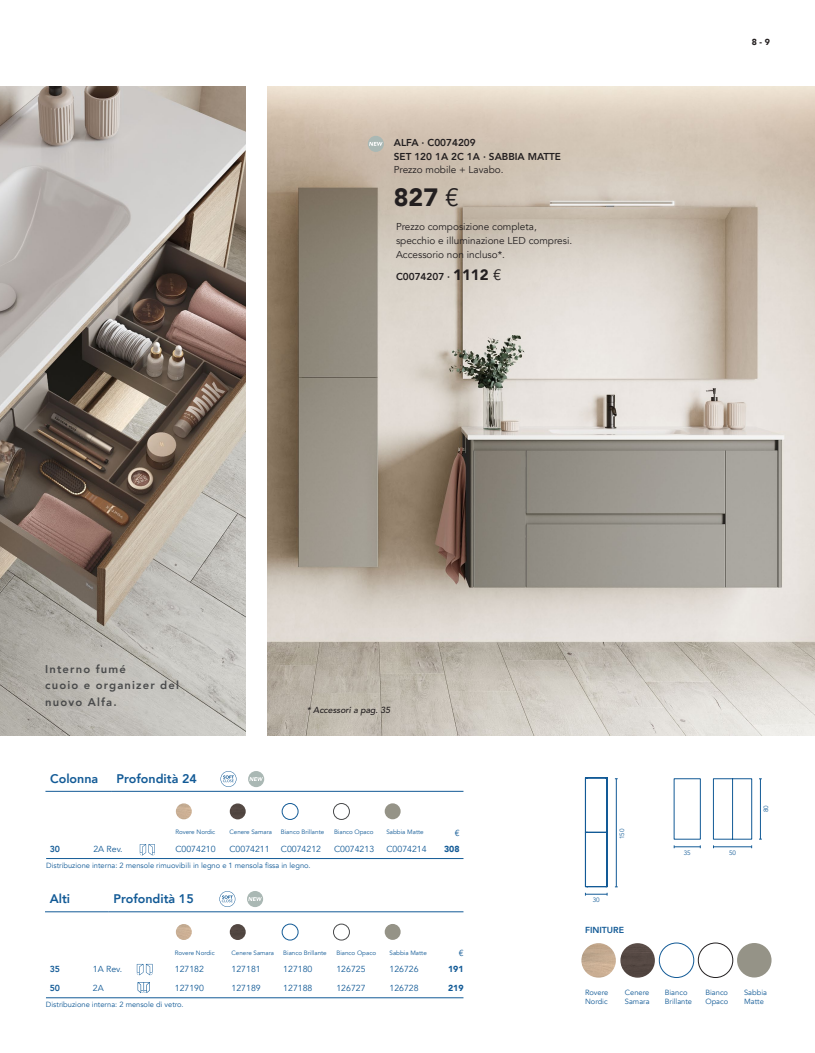
<style>
.page{position:relative;width:815px;height:1053px;background:#fff}
.page>*{position:absolute;margin:0;border:0;box-sizing:border-box;transform-origin:0 0}
.t1{font:900 25px "Avenir";color:#231f20}
.t2{font:800 12.5px "Avenir";color:#125a96}
.t3{font:800 11.25px/16.2px "Avenir";letter-spacing:.1em;color:#494a4b}
.t4{font:10px/13.8px "Avenir";color:#231f20}
.t5{font:800 10px/13.8px "Avenir";color:#231f20}
.t6{font:8.75px "Avenir";color:#125a96}
.t7{font:italic 500 8.75px "Avenir LT Std";color:#231f20}
.t8{font:800 8.75px "Avenir";color:#125a96}
.t9{font:900 8.75px "Avenir";color:#125a96}
.t10{font:900 8.75px "Avenir";color:#231f20}
.t11{font:7.5px/8.8px "Avenir";color:#125a96}
.t12{font:6.25px "Avenir";color:#125a96}
.s1{font-weight:400}
.s2{font-weight:900;font-size:15px}
.s3{font-weight:400;font-size:15px}
</style>
<div class="page">
<img style="left:0;top:87px;width:246px;height:648px">
<hr style="left:45px;top:791px;width:67px;height:1px;background:#125a96">
<hr style="left:112px;top:791px;width:351px;height:1px;background:#125a96">
<img style="left:268px;top:87px;width:547px;height:648px">
<div style="left:698px;top:942px;width:35px;height:35px;border:1px solid #231f20;border-radius:50%"></div>
<img style="left:737px;top:942px;width:35px;height:35px;border-radius:17px">
<img style="left:581px;top:943px;width:35px;height:34px;border-radius:17px">
<img style="left:620px;top:943px;width:35px;height:34px;border-radius:17px">
<div style="left:659px;top:942px;width:35px;height:35px;border:1px solid #125a96;border-radius:50%"></div>
<hr style="left:45px;top:911px;width:64px;height:1px;background:#125a96">
<hr style="left:109px;top:911px;width:354px;height:1px;background:#125a96">
<svg style="left:219px;top:891px;width:16px;height:15px"></svg>
<svg style="left:221px;top:771px;width:15px;height:15px"></svg>
<svg style="left:137px;top:963px;width:16px;height:12px"></svg>
<svg style="left:138px;top:982px;width:12px;height:10px"></svg>
<hr style="left:46px;top:997px;width:417px;height:1px;background:#125a96">
<div style="left:674px;top:778px;width:27px;height:61px;border:1px solid #125a96"></div>
<svg style="left:713px;top:778px;width:39px;height:61px"></svg>
<hr style="left:760px;top:778px;width:1px;height:61px;background:#125a96">
<svg style="left:674px;top:845px;width:27px;height:3px"></svg>
<hr style="left:713px;top:846px;width:39px;height:1px;background:#125a96">
<img style="left:385px;top:923px;width:16px;height:16px;border-radius:8px">
<img style="left:385px;top:803px;width:16px;height:16px;border-radius:8px">
<img style="left:176px;top:923px;width:16px;height:16px;border-radius:8px">
<img style="left:176px;top:803px;width:16px;height:16px;border-radius:8px">
<img style="left:230px;top:923px;width:16px;height:16px;border-radius:8px">
<img style="left:230px;top:803px;width:16px;height:16px;border-radius:8px">
<div style="left:282px;top:923px;width:16px;height:17px;border:1px solid #125a96;border-radius:50%"></div>
<div style="left:282px;top:803px;width:16px;height:16px;border:1px solid #125a96;border-radius:50%"></div>
<hr style="left:616px;top:778px;width:1px;height:108px;background:#125a96">
<svg style="left:140px;top:844px;width:15px;height:11px"></svg>
<hr style="left:46px;top:858px;width:417px;height:1px;background:#125a96">
<hr style="left:585px;top:777px;width:1px;height:55px;background:#125a96">
<hr style="left:585px;top:832px;width:1px;height:54px;background:#125a96">
<hr style="left:607px;top:777px;width:1px;height:109px;background:#125a96">
<svg style="left:585px;top:886px;width:23px;height:9px"></svg>
<svg style="left:586px;top:831px;width:21px;height:2px"></svg>
<svg style="left:586px;top:777px;width:21px;height:1px"></svg>
<div style="left:368px;top:136px;width:16px;height:16px;background:#aab8b4;border-radius:50%"></div>
<svg style="left:369px;top:142px;width:14px;height:4px"></svg>
<div style="left:333px;top:923px;width:17px;height:17px;border:1px solid #494a4b;border-radius:50%"></div>
<div style="left:333px;top:803px;width:17px;height:16px;border:1px solid #494a4b;border-radius:50%"></div>
<div style="left:248px;top:771px;width:16px;height:16px;background:#aab8b4;border-radius:50%"></div>
<svg style="left:249px;top:777px;width:14px;height:4px"></svg>
<svg style="left:247px;top:890px;width:16px;height:17px"></svg>
<svg style="left:248px;top:897px;width:14px;height:3px"></svg>
<h3 class="t5" style="left:394px;top:135px;width:169px">ALFA · C0074209<br>SET 120 1A 2C 1A · SABBIA MATTE</h3>
<h3 class="t4" style="left:394px;top:163px;width:111px">Prezzo mobile + Lavabo.</h3>
<h1 class="t1" style="left:394px;top:176px;width:67px">827 <span class="s1">€</span></h1>
<h3 class="t4" style="left:396px;top:220px;width:178px">Prezzo composizione completa, specchio e illuminazione LED compresi.<br>Accessorio non incluso*.</h3>
<h3 class="t5" style="left:396px;top:269px;width:107px">C0074207 · <span class="s2">1112</span> <span class="s3">€</span></h3>
<p class="t10" style="left:752px;top:34px;width:20px">8 - 9</p>
<h3 class="t3" style="left:45px;top:660px;width:135px">Interno fumé<br>cuoio e organizer del nuovo Alfa.</h3>
<h2 class="t2" style="left:50px;top:767px;width:50px">Colonna</h2>
<h2 class="t2" style="left:117px;top:767px;width:82px">Profondità 24</h2>
<p class="t7" style="left:307px;top:704px;width:85px">* Accessori a pag. 35</p>
<p class="t12" style="left:175px;top:828px;width:41px">Rovere Nordic</p>
<p class="t12" style="left:229px;top:828px;width:44px">Cenere Samara</p>
<p class="t12" style="left:281px;top:828px;width:45px">Bianco Brillante</p>
<p class="t12" style="left:334px;top:828px;width:41px">Bianco Opaco</p>
<p class="t12" style="left:386px;top:828px;width:39px">Sabbia Matte</p>
<p class="t6" style="left:455px;top:827px;width:6px">€</p>
<p class="t8" style="left:50px;top:840px;width:12px">30</p>
<p class="t6" style="left:93px;top:843px;width:31px">2A Rev.</p>
<p class="t6" style="left:175px;top:843px;width:42px">C0074210</p>
<p class="t6" style="left:229px;top:843px;width:42px">C0074211</p>
<p class="t6" style="left:281px;top:843px;width:42px">C0074212</p>
<p class="t6" style="left:334px;top:843px;width:42px">C0074213</p>
<p class="t6" style="left:386px;top:843px;width:42px">C0074214</p>
<p class="t9" style="left:444px;top:841px;width:17px">308</p>
<p class="t11" style="left:46px;top:861px;width:266px">Distribuzione interna: 2 mensole rimuovibili in legno e 1 mensola fissa in legno.</p>
<h2 class="t2" style="left:50px;top:887px;width:22px">Alti</h2>
<h2 class="t2" style="left:113px;top:887px;width:82px">Profondità 15</h2>
<p class="t12" style="left:175px;top:948px;width:41px">Rovere Nordic</p>
<p class="t12" style="left:232px;top:948px;width:44px">Cenere Samara</p>
<p class="t12" style="left:283px;top:948px;width:45px">Bianco Brillante</p>
<p class="t12" style="left:336px;top:948px;width:41px">Bianco Opaco</p>
<p class="t12" style="left:390px;top:948px;width:39px">Sabbia Matte</p>
<p class="t6" style="left:459px;top:947px;width:6px">€</p>
<p class="t8" style="left:50px;top:961px;width:12px">35</p>
<p class="t6" style="left:93px;top:964px;width:31px">1A Rev.</p>
<p class="t6" style="left:175px;top:964px;width:31px">127182</p>
<p class="t6" style="left:232px;top:964px;width:31px">127181</p>
<p class="t6" style="left:283px;top:964px;width:31px">127180</p>
<p class="t6" style="left:336px;top:964px;width:31px">126725</p>
<p class="t6" style="left:390px;top:964px;width:31px">126726</p>
<p class="t9" style="left:448px;top:961px;width:17px">191</p>
<p class="t8" style="left:50px;top:979px;width:12px">50</p>
<p class="t6" style="left:93px;top:982px;width:12px">2A</p>
<p class="t6" style="left:175px;top:982px;width:31px">127190</p>
<p class="t6" style="left:232px;top:982px;width:31px">127189</p>
<p class="t6" style="left:283px;top:982px;width:31px">127188</p>
<p class="t6" style="left:336px;top:982px;width:31px">126727</p>
<p class="t6" style="left:390px;top:982px;width:31px">126728</p>
<p class="t9" style="left:448px;top:980px;width:17px">219</p>
<p class="t11" style="left:46px;top:1000px;width:139px">Distribuzione interna: 2 mensole di vetro.</p>
<p class="t12" style="left:618px;top:839px;width:12px;rotate:-90deg">150</p>
<p class="t12" style="left:593px;top:896px;width:9px">30</p>
<p class="t8" style="left:585px;top:921px;width:41px">FINITURE</p>
<p class="t12" style="left:684px;top:848px;width:9px">35</p>
<p class="t12" style="left:729px;top:848px;width:9px">50</p>
<p class="t12" style="left:762px;top:812px;width:9px;rotate:-90deg">80</p>
<p class="t11" style="left:585px;top:987px;width:25px">Rovere<br>Nordic</p>
<p class="t11" style="left:625px;top:987px;width:26px">Cenere<br>Samara</p>
<p class="t11" style="left:665px;top:987px;width:29px">Bianco<br>Brillante</p>
<p class="t11" style="left:705px;top:987px;width:24px">Bianco<br>Opaco</p>
<p class="t11" style="left:744px;top:987px;width:24px">Sabbia<br>Matte</p>
</div>
